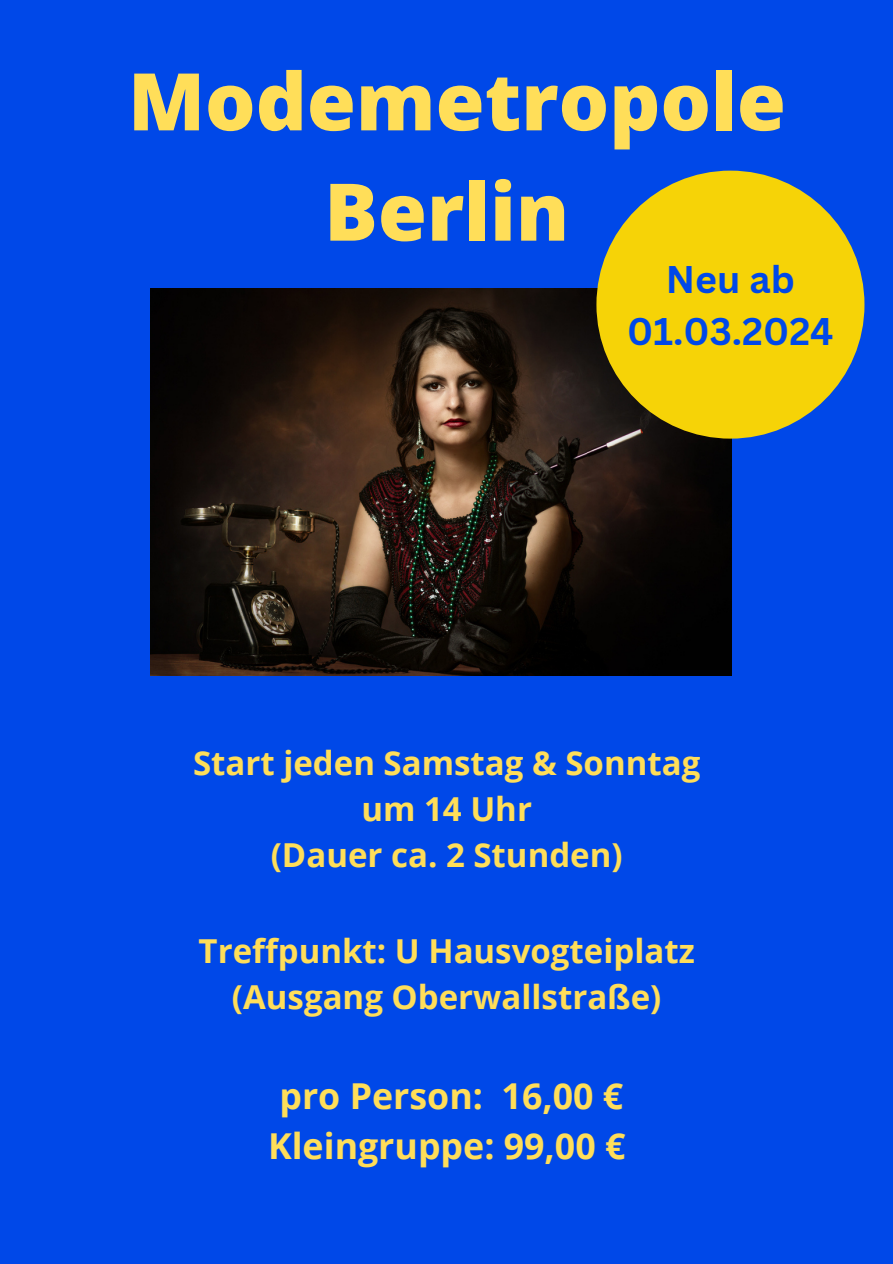
<style>
.page{position:relative;width:893px;height:1264px;background:#fff}
.page>*{position:absolute;margin:0;border:0;box-sizing:border-box;transform-origin:0 0}
.t1{font:800 79.5px/110.2px "Open Sans";color:#ffde59;text-align:center}
.t2{font:700 37.5px/51.8px "Canva Sans";color:#0048e8;text-align:center}
.t3{font:700 35.7px/49.5px "Open Sans";color:#ffde59;text-align:center}
.t4{font:700 33px "Open Sans";color:#ffde59}
</style>
<div class="page">
<div style="left:0;top:0;width:892px;height:1263px;background:#0048e8"></div>
<img style="left:150px;top:288px;width:581px;height:387px">
<div style="left:596px;top:171px;width:268px;height:267px;background:#f6d307;border-radius:50%"></div>
<h2 class="t1" style="left:128px;top:44px;width:659px">Modemetropole<br>Berlin</h2>
<p class="t2" style="left:627px;top:253px;width:208px">Neu ab<br>01.03.2024</p>
<p class="t4" style="left:193px;top:739px;width:508px">Start jeden Samstag &amp; Sonntag</p>
<p class="t4" style="left:361px;top:785px;width:172px">um 14 Uhr</p>
<p class="t4" style="left:271px;top:831px;width:353px">(Dauer ca. 2 Stunden)</p>
<p class="t4" style="left:198px;top:927px;width:497px">Treffpunkt: U Hausvogteiplatz</p>
<p class="t4" style="left:232px;top:973px;width:431px">(Ausgang Oberwallstraße)</p>
<p class="t3" style="left:268px;top:1070px;width:359px">pro Person: 16,00 €<br>Kleingruppe: 99,00 €</p>
</div>
